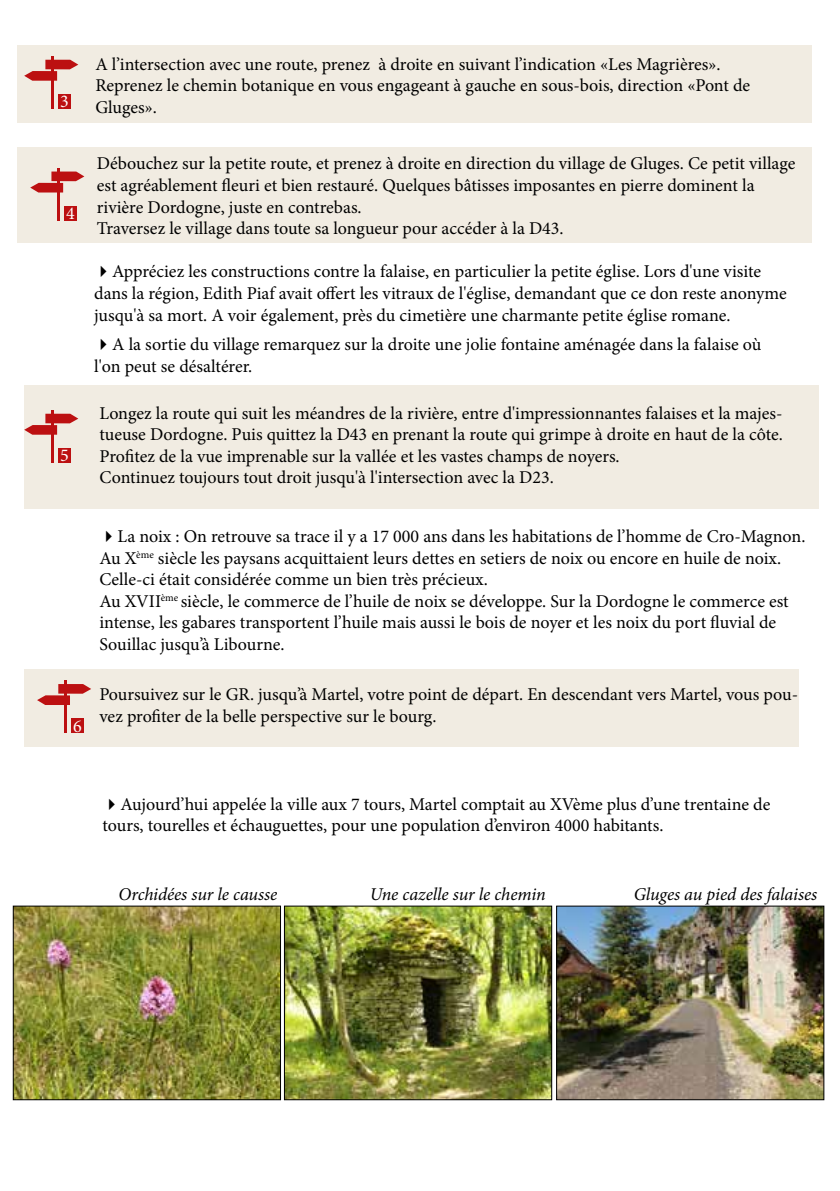
<style>
.page{position:relative;width:840px;height:1191px;background:#fff}
.page>*{position:absolute;margin:0;border:0;box-sizing:border-box;transform-origin:0 0}
.t1{font:18px/21.6px "Minion Pro";color:#000}
.t2{font:italic 18px "Minion Pro";letter-spacing:-.01em;color:#000}
.t3{font:18px "Minion Pro";color:#fff}
</style>
<div class="page">
<img style="left:15px;top:907px;width:264px;height:191px">
<div style="left:13px;top:905px;width:268px;height:195px;border:1px solid #000"></div>
<img style="left:286px;top:907px;width:264px;height:191px">
<div style="left:284px;top:905px;width:268px;height:195px;border:1px solid #000"></div>
<img style="left:558px;top:907px;width:263px;height:191px">
<div style="left:556px;top:905px;width:267px;height:195px;border:1px solid #000"></div>
<div style="left:17px;top:45px;width:794px;height:78px;background:#f1ece2"></div>
<div style="left:17px;top:147px;width:794px;height:96px;background:#f1ece2"></div>
<svg style="left:30px;top:171px;width:54px;height:21px"></svg>
<hr style="left:57px;top:168px;width:3px;height:52px;background:#bc1011">
<div style="left:64px;top:206px;width:12px;height:14px;background:#bc1011"></div>
<div style="left:24px;top:385px;width:794px;height:124px;background:#f1ece2"></div>
<div style="left:24px;top:669px;width:774px;height:77px;background:#f1ece2"></div>
<svg style="left:37px;top:684px;width:54px;height:21px"></svg>
<hr style="left:64px;top:681px;width:3px;height:52px;background:#bc1011">
<div style="left:71px;top:718px;width:12px;height:15px;background:#bc1011"></div>
<svg style="left:24px;top:414px;width:54px;height:21px"></svg>
<hr style="left:51px;top:410px;width:3px;height:52px;background:#bc1011">
<div style="left:58px;top:448px;width:12px;height:15px;background:#bc1011"></div>
<svg style="left:24px;top:60px;width:54px;height:21px"></svg>
<hr style="left:51px;top:57px;width:3px;height:52px;background:#bc1011">
<div style="left:58px;top:94px;width:12px;height:15px;background:#bc1011"></div>
<p class="t3" style="left:60px;top:90px;width:10px">3</p>
<p class="t3" style="left:66px;top:201px;width:10px">4</p>
<p class="t3" style="left:60px;top:443px;width:10px">5</p>
<p class="t1" style="left:95px;top:53px;width:656px">A l’intersection avec une route, prenez à droite en suivant l’indication «Les Magrières».<br>Reprenez le chemin botanique en vous engageant à gauche en sous-bois, direction «Pont de<br>Gluges».</p>
<p class="t1" style="left:97px;top:153px;width:699px">Débouchez sur la petite route, et prenez à droite en direction du village de Gluges. Ce petit village est agréablement fleuri et bien restauré. Quelques bâtisses imposantes en pierre dominent la rivière Dordogne, juste en contrebas.<br>Traversez le village dans toute sa longueur pour accéder à la D43.</p>
<p class="t1" style="left:94px;top:261px;width:694px">✔Appréciez les constructions contre la falaise, en particulier la petite église. Lors d'une visite dans la région, Edith Piaf avait offert les vitraux de l'église, demandant que ce don reste anonyme jusqu'à sa mort. A voir également, près du cimetière une charmante petite église romane.</p>
<p class="t1" style="left:94px;top:334px;width:668px">✔A la sortie du village remarquez sur la droite une jolie fontaine aménagée dans la falaise où l'on peut se désaltérer.</p>
<p class="t1" style="left:99px;top:402px;width:684px">Longez la route qui suit les méandres de la rivière, entre d'impressionnantes falaises et la majes&shy;tueuse Dordogne. Puis quittez la D43 en prenant la route qui grimpe à droite en haut de la côte.<br>Profitez de la vue imprenable sur la vallée et les vastes champs de noyers.<br>Continuez toujours tout droit jusqu'à l'intersection avec la D23.</p>
<p class="t3" style="left:73px;top:714px;width:10px">6</p>
<p class="t1" style="left:99px;top:525px;width:707px">✔La noix : On retrouve sa trace il y a 17 000 ans dans les habitations de l’homme de Cro-Magnon.<br>Au X<sup>ème</sup> siècle les paysans acquittaient leurs dettes en setiers de noix ou encore en huile de noix.<br>Celle-ci était considérée comme un bien très précieux.<br>Au XVII<sup>ème</sup> siècle, le commerce de l’huile de noix se développe. Sur la Dordogne le commerce est intense, les gabares transportent l’huile mais aussi le bois de noyer et les noix du port fluvial de Souillac jusqu’à Libourne.</p>
<p class="t1" style="left:99px;top:684px;width:699px">Poursuivez sur le GR. jusqu’à Martel, votre point de départ. En descendant vers Martel, vous pou&shy;vez profiter de la belle perspective sur le bourg.</p>
<p class="t1" style="left:102px;top:793px;width:669px">✔Aujourd’hui appelée la ville aux 7 tours, Martel comptait au XVème plus d’une trentaine de tours, tourelles et échauguettes, pour une population d’environ 4000 habitants.</p>
<p class="t2" style="left:118px;top:882px;width:160px">Orchidées sur le causse</p>
<p class="t2" style="left:369px;top:882px;width:177px">Une cazelle sur le chemin</p>
<p class="t2" style="left:633px;top:882px;width:185px">Gluges au pied des falaises</p>
</div>
